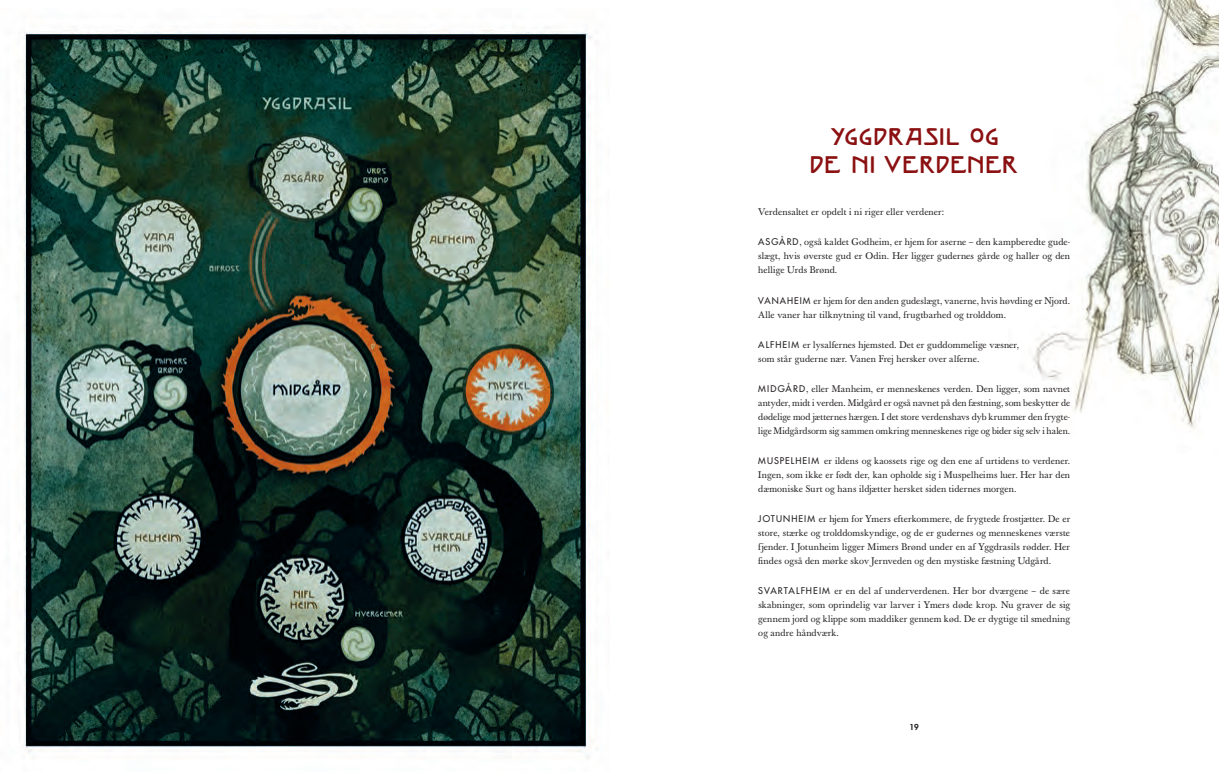
<style>
.page{position:relative;width:1219px;height:780px;background:#fff}
.page>*{position:absolute;margin:0;border:0;box-sizing:border-box;transform-origin:0 0}
.t1{font:24px/28px "Vienna Workshop";letter-spacing:.06em;color:#8b1011;text-align:center}
.t2{font:9.5px/14px "Baskerville";letter-spacing:.015em;color:#231f20;text-align:justify}
.t3{font:800 8px "Futura Std";color:#231f20}
.s1{font-family:"Futura";font-size:9px}
</style>
<div class="page">
<img style="left:1032px;top:0;width:187px;height:429px">
<img style="left:22px;top:30px;width:575px;height:729px">
<h1 class="t1" style="left:810px;top:123px;width:209px">YGGDRASIL OG<br>DE NI VERDENER</h1>
<p class="t2" style="left:758px;top:205px;width:188px">Verdensaltet er opdelt i ni riger eller verdener:</p>
<p class="t2" style="left:758px;top:235px;width:313px"><span class="s1">ASGÅRD</span>, også kaldet Godheim, er hjem for aserne – den kampberedte gude&shy;slægt, hvis øverste gud er Odin. Her ligger gudernes gårde og haller og den hellige Urds Brønd.</p>
<p class="t2" style="left:758px;top:294px;width:313px"><span class="s1">VANAHEIM</span> er hjem for den anden gudeslægt, vanerne, hvis høvding er Njord.<br>Alle vaner har tilknytning til vand, frugtbarhed og trolddom.</p>
<p class="t2" style="left:758px;top:338px;width:262px"><span class="s1">ALFHEIM</span> er lysalfernes hjemsted. Det er guddommelige væsner, som står guderne nær. Vanen Frej hersker over alferne.</p>
<p class="t2" style="left:758px;top:382px;width:313px"><span class="s1">MIDGÅRD</span>, eller Manheim, er menneskenes verden. Den ligger, som navnet antyder, midt i verden. Midgård er også navnet på den fæstning, som beskytter de dødelige mod jætternes hærgen. I det store verdenshavs dyb krummer den frygte&shy;lige Midgårdsorm sig sammen omkring menneskenes rige og bider sig selv i halen.</p>
<p class="t2" style="left:758px;top:454px;width:313px"><span class="s1">MUSPELHEIM</span> er ildens og kaossets rige og den ene af urtidens to verdener.<br>Ingen, som ikke er født der, kan opholde sig i Muspelheims luer. Her har den dæmoniske Surt og hans ildjætter hersket siden tidernes morgen.</p>
<p class="t2" style="left:758px;top:512px;width:313px"><span class="s1">JOTUNHEIM</span> er hjem for Ymers efterkommere, de frygtede frostjætter. De er store, stærke og trolddomskyndige, og de er gudernes og menneskenes værste fjender. I Jotunheim ligger Mimers Brønd under en af Yggdrasils rødder. Her findes også den mørke skov Jernveden og den mystiske fæstning Udgård.</p>
<p class="t2" style="left:758px;top:584px;width:313px"><span class="s1">SVARTALFHEIM</span> er en del af underverdenen. Her bor dværgene – de sære skabninger, som oprindelig var larver i Ymers døde krop. Nu graver de sig gennem jord og klippe som maddiker gennem kød. De er dygtige til smedning og andre håndværk.</p>
<p class="t3" style="left:909px;top:721px;width:11px">19</p>
</div>
